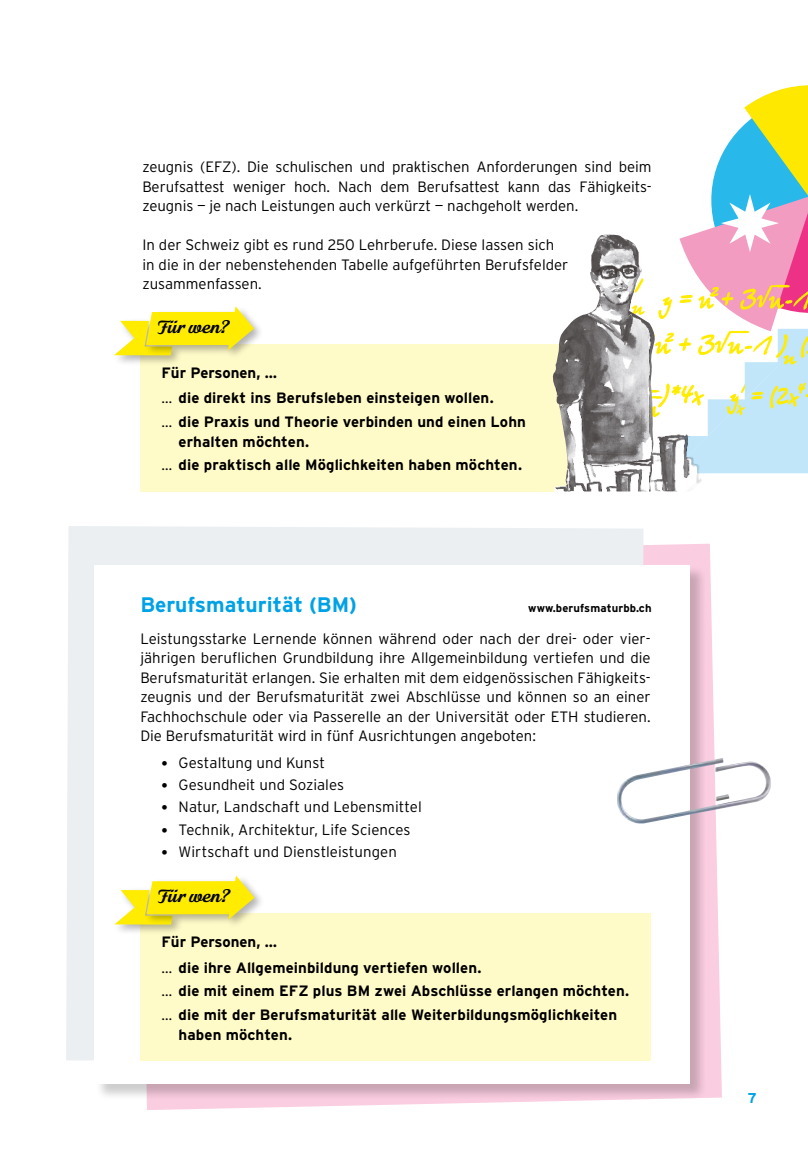
<style>
.page{position:relative;width:808px;height:1149px;background:#fff}
.page>*{position:absolute;margin:0;border:0;box-sizing:border-box;transform-origin:0 0}
.t1{font:700 21px "Interstate";color:#00a2e6}
.t2{font:700 18px "Fiona Script";letter-spacing:-.005em;color:#000}
.t3{font:300 15px/19.5px "Interstate";color:#000;text-align:justify}
.t4{font:700 15px/25.5px "Interstate";letter-spacing:.005em;color:#000}
.t5{font:700 14.25px "Interstate";color:#00a2e6}
.t6{font:700 11.25px "Interstate";letter-spacing:.01em;color:#000}
.s1{font-weight:300}
.s2{font-weight:700;font-size:12.75px}
</style>
<div class="page">
<div style="left:140px;top:344px;width:511px;height:147px;background:#fffbc9"></div>
<svg style="left:147px;top:543px;width:575px;height:566px;fill:#facde0"></svg>
<div style="left:66px;top:526px;width:577px;height:535px;background:#ebeff1"></div>
<div style="left:95px;top:565px;width:612px;height:535px;background:#000;opacity:.2"></div>
<div style="left:95px;top:564px;width:595px;height:519px;background:#fff"></div>
<img style="left:656px;top:296px;width:15px;height:121px">
<div style="left:140px;top:913px;width:511px;height:147px;background:#fffbc9"></div>
<img style="left:656px;top:435px;width:50px;height:56px">
<img style="left:552px;top:234px;width:104px;height:257px">
<svg style="left:671px;top:85px;width:137px;height:388px"></svg>
<img style="left:617px;top:757px;width:154px;height:66px">
<div style="left:112px;top:318px;width:71px;height:48px;background:#000;opacity:.3"></div>
<div style="left:143px;top:304px;width:121px;height:56px;background:#000;opacity:.3"></div>
<svg style="left:114px;top:306px;width:140px;height:49px"></svg>
<div style="left:113px;top:887px;width:71px;height:48px;background:#000;opacity:.3"></div>
<div style="left:144px;top:873px;width:121px;height:56px;background:#000;opacity:.3"></div>
<svg style="left:114px;top:875px;width:140px;height:49px"></svg>
<p class="t3" style="left:142px;top:157px;width:511px">zeugnis (EFZ). Die schulischen und praktischen Anforderungen sind beim Berufsattest weniger hoch. Nach dem Berufsattest kann das Fähigkeits&shy;zeugnis — je nach Leistungen auch verkürzt — nachgeholt werden.</p>
<p class="t3" style="left:142px;top:235px;width:427px;text-align:left">In der Schweiz gibt es rund 250 Lehrberufe. Diese lassen sich in die in der nebenstehenden Tabelle aufgeführten Berufsfelder zusammenfassen.</p>
<p class="t2" style="left:159px;top:314px;width:73px">Für wen?</p>
<p class="t4" style="left:162px;top:359px;width:334px">Für Personen, …<br><span class="s1">…</span> die direkt ins Berufsleben einsteigen wollen.</p>
<p class="t4" style="left:179px;top:412px;width:349px;line-height:19.5px;text-indent:-17px"><span class="s1">…</span> die Praxis und Theorie verbinden und einen Lohn erhalten möchten.</p>
<p class="t4" style="left:162px;top:452px;width:362px"><span class="s1">…</span> die praktisch alle Möglichkeiten haben möchten.</p>
<h1 class="t1" style="left:140px;top:592px;width:218px">Berufsmaturität (BM)</h1>
<p class="t3" style="left:140px;top:628px;width:512px">Leistungsstarke Lernende können während oder nach der drei- oder vier&shy;jährigen beruflichen Grundbildung ihre Allgemeinbildung vertiefen und die Berufsmaturität erlangen. Sie erhalten mit dem eidgenössischen Fähigkeits&shy;zeugnis und der Berufsmaturität zwei Abschlüsse und können so an einer Fachhochschule oder via Passerelle an der Universität oder ETH studieren.<br>Die Berufsmaturität wird in fünf Ausrichtungen angeboten:</p>
<p class="t3" style="left:162px;top:752px;width:165px"><span class="s2">•</span> Gestaltung und Kunst</p>
<p class="t3" style="left:162px;top:774px;width:184px"><span class="s2">•</span> Gesundheit und Soziales</p>
<p class="t3" style="left:162px;top:797px;width:262px"><span class="s2">•</span> Natur, Landschaft und Lebensmittel</p>
<p class="t3" style="left:162px;top:819px;width:250px"><span class="s2">•</span> Technik, Architektur, Life Sciences</p>
<p class="t3" style="left:162px;top:841px;width:237px"><span class="s2">•</span> Wirtschaft und Dienstleistungen</p>
<p class="t6" style="left:528px;top:601px;width:125px">www.berufsmaturbb.ch</p>
<p class="t2" style="left:159px;top:883px;width:73px">Für wen?</p>
<p class="t4" style="left:162px;top:928px;width:322px">Für Personen, …<br><span class="s1">…</span> die ihre Allgemeinbildung vertiefen wollen.</p>
<p class="t4" style="left:162px;top:978px;width:469px;line-height:23.7px"><span class="s1">…</span> die mit einem EFZ plus BM zwei Abschlüsse erlangen möchten. <span class="s1">…</span> die mit der Berufsmaturität alle Weiterbildungsmöglichkeiten</p>
<p class="t4" style="left:179px;top:1021px;width:115px">haben möchten.</p>
<p class="t5" style="left:748px;top:1089px;width:10px">7</p>
</div>
